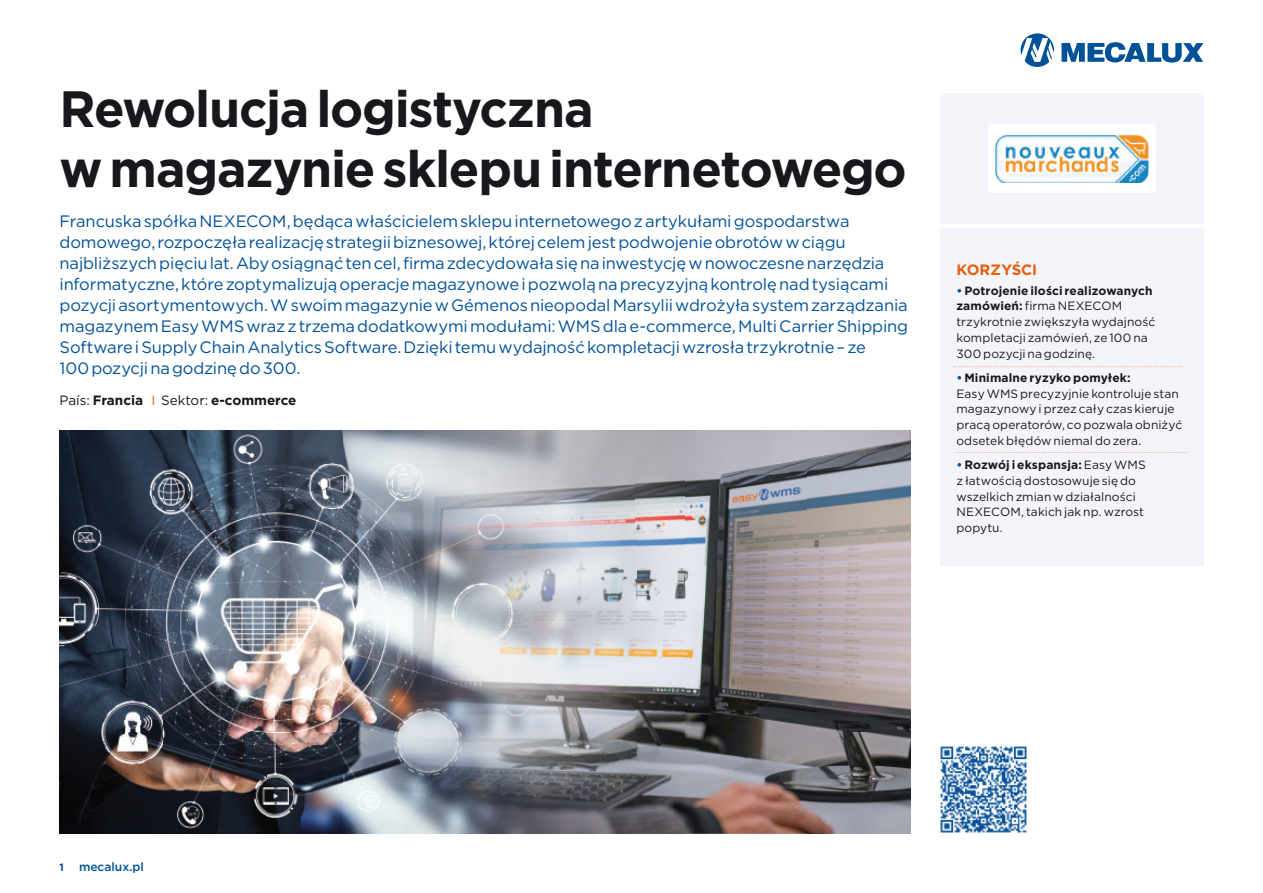
<style>
.page{position:relative;width:1263px;height:893px;background:#fff}
.page>*{position:absolute;margin:0;border:0;box-sizing:border-box;transform-origin:0 0}
.t1{font:700 51px/60px "Gotham";letter-spacing:-.025em;color:#1a171c}
.t2{font:16.5px/21px "Gotham";letter-spacing:-.01em;color:#005198}
.t3{font:700 15px "Gotham";letter-spacing:-.005em;color:#e95e0f}
.t4{font:700 13.5px "Gotham";color:#1a171c}
.t5{font:12px/15.8px "Gotham";letter-spacing:.005em;color:#1a171c}
.t6{font:500 12px "Gotham";color:#005198}
.t7{font:700 10.5px "Gotham";color:#005198}
.s1{font-weight:400}
.s2{font-weight:400;color:#e95e0f}
.s3{font-weight:700;color:#005198}
.s4{font-weight:700}
</style>
<div class="page">
<svg style="left:1020px;top:33px;width:34px;height:34px"></svg>
<svg style="left:1061px;top:42px;width:142px;height:21px"></svg>
<div style="left:940px;top:94px;width:263px;height:130px;background:#f4f5fa"></div>
<img style="left:940px;top:746px;width:88px;height:88px">
<div style="left:940px;top:229px;width:263px;height:337px;background:#f4f5fa"></div>
<svg style="left:953px;top:367px;width:229px;height:1px"></svg>
<svg style="left:956px;top:452px;width:231px;height:1px"></svg>
<img style="left:685px;top:430px;width:225px;height:303px">
<img style="left:653px;top:733px;width:257px;height:101px">
<img style="left:344px;top:833px;width:309px;height:1px">
<img style="left:60px;top:430px;width:625px;height:403px">
<div style="left:988px;top:125px;width:167px;height:68px;background:#fff"></div>
<img style="left:995px;top:135px;width:153px;height:47px">
<h1 class="t1" style="left:60px;top:78px;width:849px">Rewolucja logistyczna<br>w magazynie sklepu internetowego</h1>
<p class="t2" style="left:60px;top:210px;width:850px">Francuska spółka NEXECOM, będąca właścicielem sklepu internetowego z artykułami gospodarstwa domowego, rozpoczęła realizację strategii biznesowej, której celem jest podwojenie obrotów w ciągu najbliższych pięciu lat. Aby osiągnąć ten cel, firma zdecydowała się na inwestycję w nowoczesne narzędzia informatyczne, które zoptymalizują operacje magazynowe i pozwolą na precyzyjną kontrolę nad tysiącami pozycji asortymentowych. W swoim magazynie w Gémenos nieopodal Marsylii wdrożyła system zarządzania magazynem Easy WMS wraz z trzema dodatkowymi modułami: WMS dla e-commerce, Multi Carrier Shipping Software i Supply Chain Analytics Software. Dzięki temu wydajność kompletacji wzrosła trzykrotnie – ze<br>100 pozycji na godzinę do 300.</p>
<p class="t4" style="left:60px;top:391px;width:238px"><span class="s1">País:</span> Francia <span class="s2">I</span> <span class="s1">Sektor:</span> e-commerce</p>
<p class="t3" style="left:956px;top:259px;width:82px">KORZYŚCI</p>
<p class="t5" style="left:956px;top:282px;width:201px"><span class="s3">•</span> <span class="s4">Potrojenie ilości realizowanych zamówień:</span> firma NEXECOM trzykrotnie zwiększyła wydajność kompletacji zamówień, ze 100 na<br>300 pozycji na godzinę.</p>
<p class="t5" style="left:956px;top:370px;width:227px"><span class="s3">•</span> <span class="s4">Minimalne ryzyko pomyłek:<br></span>Easy WMS precyzyjnie kontroluje stan magazynowy i przez cały czas kieruje pracą operatorów, co pozwala obniżyć odsetek błędów niemal do zera.</p>
<p class="t5" style="left:956px;top:457px;width:191px"><span class="s3">•</span> <span class="s4">Rozwój i ekspansja:</span> Easy WMS z łatwością dostosowuje się do wszelkich zmian w działalności<br>NEXECOM, takich jak np. wzrost popytu.</p>
<p class="t7" style="left:60px;top:860px;width:6px">1</p>
<p class="t6" style="left:79px;top:859px;width:67px">mecalux.pl</p>
</div>
